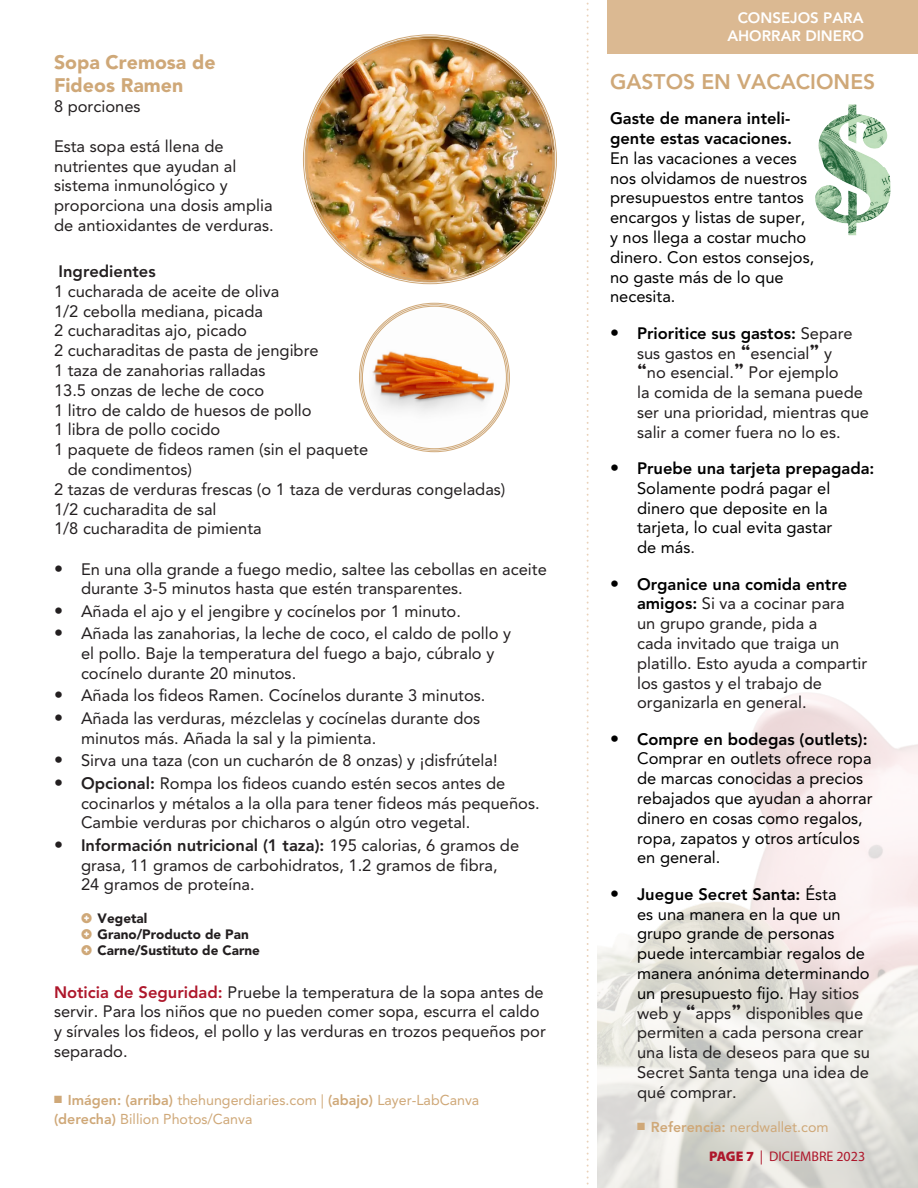
<style>
.page{position:relative;width:918px;height:1188px;background:#fff}
.page>*{position:absolute;margin:0;border:0;box-sizing:border-box;transform-origin:0 0}
.Bullets_-_fully_indented{font:800 21px "Avenir LT Std";color:#cfa878}
.t1{font:900 19.5px "Avenir LT Std";color:#cfa878}
.t2{font:16.5px/19.8px "Avenir LT Std";color:#231f20}
.Bullets_-_fully_indented-2{font:16.5px/19.8px "Avenir LT Std";color:#000}
.Bullets_-_fully_indented-3{font:800 16.5px/19.8px "Avenir LT Std";color:#000}
.t3{font:800 16.5px "Avenir LT Std";color:#231f20}
.t4{font:800 15px "Avenir LT Std";color:#fff}
.t5{font:14.25px/19.8px "Avenir LT Std";color:#cfa878}
.t6{font:13.95px "Myriad Pro";color:#ae172b}
.t7{font:900 13.5px/16.2px "Avenir LT Std";color:#231f20}
.s1{font-size:18px}
.s2{font-weight:800;font-size:18px}
.s3{font-weight:800}
.s4{font-weight:800;color:#ae172b}
.s5{font-weight:400}
.s6{font-weight:800;font-size:18px;color:#000}
.s7{font-weight:800;color:#000}
.s8{font-family:"Aachen Std";font-weight:700}
.s9{color:#231f20}
.s10{color:#000}
.s11{font-weight:800;font-size:14.4px}
.s12{font-weight:900}
</style>
<div class="page">
<div style="left:608px;top:0;width:310px;height:54px;background:#dbb992"></div>
<img style="left:815px;top:104px;width:76px;height:131px">
<svg style="left:587px;top:2px;width:2px;height:1183px"></svg>
<img style="left:304px;top:36px;width:251px;height:247px">
<svg style="left:360px;top:304px;width:149px;height:147px"></svg>
<img style="left:597px;top:692px;width:321px;height:496px">
<p class="t1" style="left:54px;top:50px;width:163px">Sopa Cremosa de</p>
<p class="t1" style="left:54px;top:74px;width:131px">Fideos Ramen</p>
<p class="t2" style="left:54px;top:97px;width:88px">8 porciones</p>
<p class="t2" style="left:54px;top:136px;width:221px">Esta sopa está llena de nutrientes que ayudan al sistema inmunológico y proporciona una dosis amplia de antioxidantes de verduras.</p>
<p class="t3" style="left:59px;top:262px;width:99px">Ingredientes</p>
<p class="t2" style="left:54px;top:281px;width:227px">1 cucharada de aceite de oliva</p>
<p class="t2" style="left:54px;top:301px;width:211px">1/2 cebolla mediana, picada</p>
<p class="t2" style="left:54px;top:321px;width:194px">2 cucharaditas ajo, picado</p>
<p class="t2" style="left:54px;top:341px;width:266px">2 cucharaditas de pasta de jengibre</p>
<p class="t2" style="left:54px;top:361px;width:213px">1 taza de zanahorias ralladas</p>
<p class="t2" style="left:54px;top:380px;width:212px">13.5 onzas de leche de coco</p>
<p class="t2" style="left:54px;top:400px;width:259px">1 litro de caldo de huesos de pollo</p>
<p class="t2" style="left:54px;top:420px;width:168px">1 libra de pollo cocido</p>
<p class="t2" style="left:54px;top:440px;width:316px">1 paquete de fideos ramen (sin el paquete</p>
<p class="t2" style="left:68px;top:460px;width:126px">de condimentos)</p>
<p class="t2" style="left:54px;top:479px;width:453px">2 tazas de verduras frescas (o 1 taza de verduras congeladas)</p>
<p class="t2" style="left:54px;top:499px;width:164px">1/2 cucharadita de sal</p>
<p class="t2" style="left:54px;top:519px;width:209px">1/8 cucharadita de pimienta</p>
<p class="t2" style="left:81px;top:559px;width:467px;text-indent:-27px"><span class="s1">•</span> En una olla grande a fuego medio, saltee las cebollas en aceite durante 3-5 minutos hasta que estén transparentes.</p>
<p class="t2" style="left:54px;top:601px;width:409px"><span class="s1">•</span> Añada el ajo y el jengibre y cocínelos por 1 minuto.</p>
<p class="t2" style="left:81px;top:624px;width:432px;text-indent:-27px"><span class="s1">•</span> Añada las zanahorias, la leche de coco, el caldo de pollo y el pollo. Baje la temperatura del fuego a bajo, cúbralo y cocínelo durante 20 minutos.</p>
<p class="t2" style="left:54px;top:686px;width:433px"><span class="s1">•</span> Añada los fideos Ramen. Cocínelos durante 3 minutos.</p>
<p class="t2" style="left:81px;top:708px;width:401px;text-indent:-27px"><span class="s1">•</span> Añada las verduras, mézclelas y cocínelas durante dos minutos más. Añada la sal y la pimienta.</p>
<p class="t2" style="left:54px;top:751px;width:445px"><span class="s1">•</span> Sirva una taza (con un cucharón de 8 onzas) y ¡disfrútela!</p>
<p class="t2" style="left:81px;top:773px;width:460px;text-indent:-27px"><span class="s2">•</span> <span class="s3">Opcional:</span> Rompa los fideos cuando estén secos antes de cocinarlos y métalos a la olla para tener fideos más pequeños.<br>Cambie verduras por chicharos o algún otro vegetal.</p>
<p class="t2" style="left:81px;top:835px;width:440px;text-indent:-27px"><span class="s2">•</span> <span class="s3">Información nutricional (1 taza):</span> 195 calorias, 6 gramos de grasa, 11 gramos de carbohidratos, 1.2 gramos de fibra,<br>24 gramos de proteína.</p>
<p class="t7" style="left:98px;top:910px;width:164px">Vegetal<br>Grano/Producto de Pan<br>Carne/Sustituto de Carne</p>
<p class="t2" style="left:54px;top:982px;width:493px"><span class="s4">Noticia de Seguridad:</span> Pruebe la temperatura de la sopa antes de servir. Para los niños que no pueden comer sopa, escurra el caldo y sírvales los fideos, el pollo y las verduras en trozos pequeños por separado.</p>
<p class="t5" style="left:54px;top:1090px;width:427px">■ <span class="s3">Imágen: (arriba)</span> thehungerdiaries.com | <span class="s3">(abajo)</span> Layer-LabCanva <span class="s3">(derecha)</span> Billion Photos/Canva</p>
<p class="t4" style="left:738px;top:9px;width:127px">CONSEJOS PARA</p>
<p class="t4" style="left:727px;top:27px;width:138px">AHORRAR DINERO</p>
<p class="Bullets_-_fully_indented" style="left:610px;top:70px;width:267px">GASTOS EN VACACIONES</p>
<p class="Bullets_-_fully_indented-3" style="left:610px;top:109px;width:182px">Gaste de manera inteli-</p>
<p class="Bullets_-_fully_indented-3" style="left:610px;top:128px;width:188px">gente estas vacaciones.<br><span class="s5">En las vacaciones a veces</span></p>
<p class="Bullets_-_fully_indented-2" style="left:610px;top:168px;width:199px">nos olvidamos de nuestros presupuestos entre tantos encargos y listas de super,</p>
<p class="Bullets_-_fully_indented-2" style="left:610px;top:228px;width:206px">y nos llega a costar mucho dinero. Con estos consejos, no gaste más de lo que necesita.</p>
<p class="t2" style="left:637px;top:323px;width:234px;text-indent:-27px"><span class="s6">•</span> <span class="s7">Prioritice sus gastos:</span> Separe sus gastos en <span class="s8">“</span>esencial<span class="s8">”</span> y<br><span class="s8">“</span>no esencial.<span class="s8">”</span> Por ejemplo<br>la comida de la semana puede ser una prioridad, mientras que salir a comer fuera no lo es.</p>
<p class="Bullets_-_fully_indented-2" style="left:637px;top:459px;width:239px;text-indent:-27px"><span class="s2">•</span> <span class="s3">Pruebe una tarjeta prepagada:<br></span>Solamente podrá pagar el dinero que deposite en la tarjeta, lo cual evita gastar<br>de más<span class="s9">.</span></p>
<p class="t2" style="left:637px;top:574px;width:232px;text-indent:-27px"><span class="s6">•</span> <span class="s7">Organice una comida entre amigos:</span> Si va a cocinar para<br>un grupo grande, pida a<br>cada invitado que traiga un platillo. Esto ayuda a compartir los gastos y el trabajo de organizarla en general.</p>
<p class="Bullets_-_fully_indented-2" style="left:637px;top:729px;width:237px;text-indent:-27px"><span class="s2">•</span> <span class="s3">Compre en bodegas (outlets):<br></span>Comprar en outlets ofrece ropa de marcas conocidas a precios rebajados que ayudan a ahorrar dinero en cosas como regalos, ropa, zapatos y otros artículos en general.</p>
<p class="t2" style="left:637px;top:884px;width:234px;text-indent:-27px"><span class="s6">•</span> <span class="s7">Juegue Secret Santa:</span> <span class="s10">Ésta<br>es una manera en la que un grupo grande de personas puede intercambiar regalos de manera anónima determinando un presupuesto fijo.</span> Hay sitios web y <span class="s8">“</span>apps<span class="s8">”</span> disponibles que permiten a cada persona crear una lista de deseos para que su<br>Secret Santa tenga una idea de qué comprar.</p>
<p class="t5" style="left:637px;top:1117px;width:193px">■ <span class="s3">Referencia</span><span class="s11">:</span> nerdwallet.com</p>
<p class="t6" style="left:709px;top:1148px;width:158px"><span class="s12">PAGE 7</span> | DICIEMBRE 2023</p>
</div>
